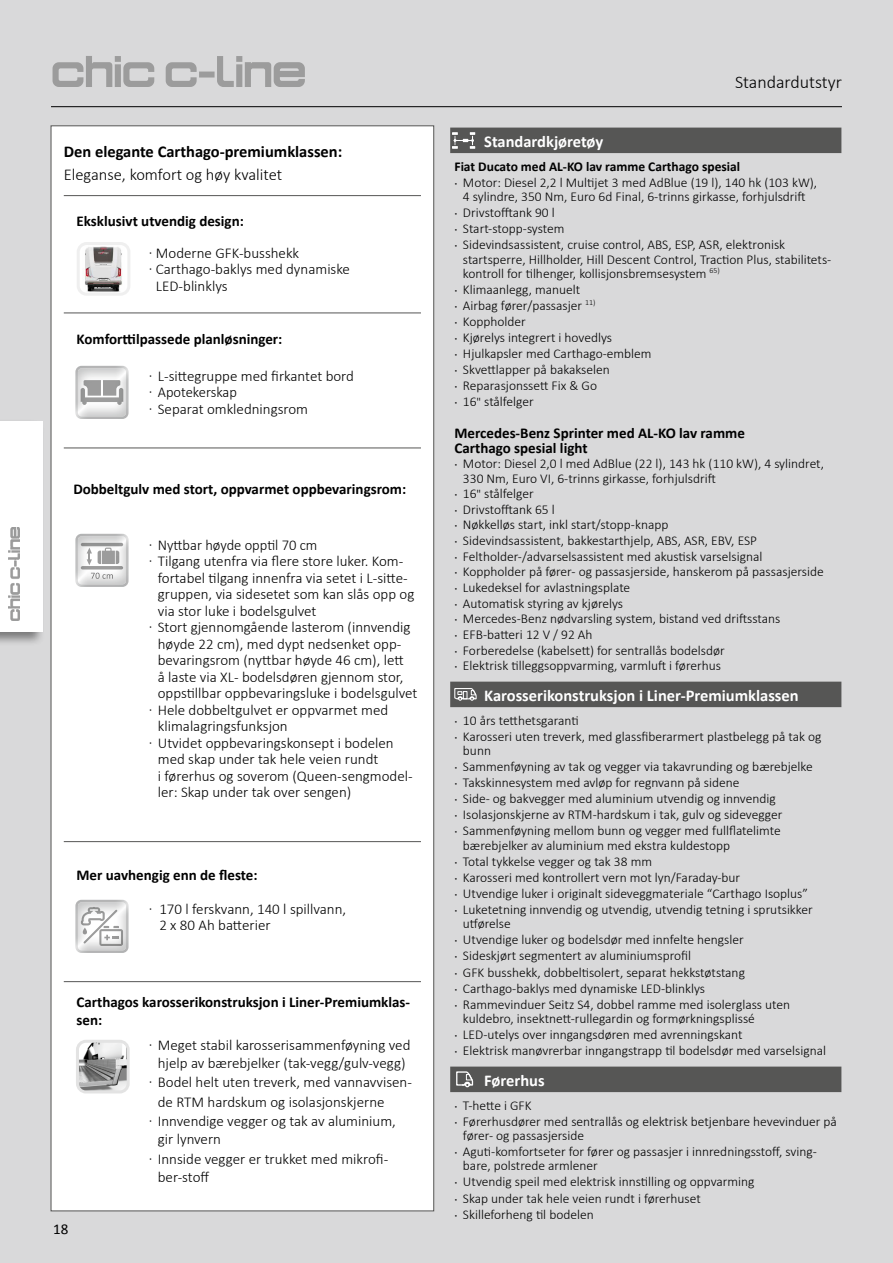
<style>
.page{position:relative;width:893px;height:1263px;background:#d9d9da}
.page>*{position:absolute;margin:0;border:0;box-sizing:border-box;transform-origin:0 0}
.t1{font:300 18px "Calibri";color:#000}
.t2{font:700 16.5px "Calibri";color:#fff}
.t3{font:700 16.5px "Calibri";color:#000}
.t4{font:300 16.5px "Calibri";color:#000}
.t5{font:300 15px/16.5px "Calibri";color:#000}
.t6{font:700 15px/14.2px "Calibri";color:#000}
.t7{font:15px "Calibri";color:#000}
.t8{font:300 13.5px/16px "Calibri";color:#000}
.s1{font-weight:700}
.s2{font-family:"Minion Pro";font-weight:400}
.s3{font-size:12px}
</style>
<div class="page">
<svg style="left:450px;top:128px;width:391px;height:964px"></svg>
<img style="left:453px;top:131px;width:24px;height:18px">
<svg style="left:454px;top:687px;width:23px;height:14px"></svg>
<svg style="left:455px;top:1071px;width:19px;height:17px"></svg>
<svg style="left:52px;top:56px;width:253px;height:31px"></svg>
<hr style="left:51px;top:106px;width:791px;height:1px;background:#000">
<div style="left:51px;top:125px;width:383px;height:1086px;background:#fff;border:1px solid #565655"></div>
<hr style="left:64px;top:195px;width:357px;height:1px;background:#565655">
<hr style="left:64px;top:313px;width:357px;height:1px;background:#565655">
<hr style="left:64px;top:448px;width:357px;height:1px;background:#565655">
<hr style="left:64px;top:841px;width:357px;height:1px;background:#565655">
<hr style="left:64px;top:981px;width:357px;height:1px;background:#565655">
<div style="left:0;top:419px;width:45px;height:227px;background:#000;opacity:.45"></div>
<div style="left:0;top:421px;width:43px;height:210px;background:#fff"></div>
<img style="left:8px;top:528px;width:12px;height:93px">
<img style="left:75px;top:534px;width:54px;height:53px">
<img style="left:75px;top:900px;width:54px;height:53px">
<img style="left:75px;top:366px;width:54px;height:53px">
<img style="left:80px;top:1044px;width:46px;height:45px">
<div style="left:76px;top:1040px;width:54px;height:53px;border:3px solid #e3e3e3;border-radius:9px"></div>
<img style="left:82px;top:246px;width:43px;height:46px">
<div style="left:77px;top:242px;width:53px;height:54px;border:3px solid #efefef;border-radius:9px"></div>
<p class="t3" style="left:64px;top:140px;width:280px">Den elegante Carthago-premiumklassen:</p>
<p class="t4" style="left:64px;top:164px;width:220px">Eleganse, komfort og høy kvalitet</p>
<p class="t6" style="left:77px;top:213px;width:169px">Eksklusivt utvendig design:</p>
<p class="t5" style="left:149px;top:244px;width:152px">· Moderne GFK-busshekk</p>
<p class="t5" style="left:149px;top:261px;width:203px">· Carthago-baklys med dynamiske</p>
<p class="t5" style="left:156px;top:277px;width:73px">LED-blinklys</p>
<p class="t6" style="left:77px;top:332px;width:207px">Komforttilpassede planløsninger:</p>
<p class="t5" style="left:149px;top:368px;width:207px">· L-sittegruppe med firkantet bord · Apotekerskap<br>· Separat omkledningsrom</p>
<p class="t6" style="left:73px;top:481px;width:334px">Dobbeltgulv med stort, oppvarmet oppbevaringsrom:</p>
<p class="t5" style="left:149px;top:536px;width:170px">· Nyttbar høyde opptil 70 cm</p>
<p class="t5" style="left:149px;top:553px;width:256px">· Tilgang utenfra via flere store luker. Kom-</p>
<p class="t5" style="left:158px;top:569px;width:251px">fortabel tilgang innenfra via setet i L-sitte-</p>
<p class="t5" style="left:158px;top:586px;width:258px">gruppen, via sidesetet som kan slås opp og</p>
<p class="t5" style="left:158px;top:602px;width:160px">via stor luke i bodelsgulvet</p>
<p class="t5" style="left:149px;top:619px;width:263px">· Stort gjennomgående lasterom (innvendig</p>
<p class="t5" style="left:158px;top:635px;width:245px">høyde 22 cm), med dypt nedsenket opp-</p>
<p class="t5" style="left:158px;top:652px;width:247px">bevaringsrom (nyttbar høyde 46 cm), lett</p>
<p class="t5" style="left:158px;top:668px;width:247px">å laste via XL- bodelsdøren gjennom stor,</p>
<p class="t5" style="left:158px;top:685px;width:261px">oppstillbar oppbevaringsluke i bodelsgulvet</p>
<p class="t5" style="left:149px;top:701px;width:241px">· Hele dobbeltgulvet er oppvarmet med</p>
<p class="t5" style="left:158px;top:718px;width:131px">klimalagringsfunksjon</p>
<p class="t5" style="left:149px;top:734px;width:246px">· Utvidet oppbevaringskonsept i bodelen</p>
<p class="t5" style="left:158px;top:751px;width:222px">med skap under tak hele veien rundt</p>
<p class="t5" style="left:158px;top:767px;width:256px">i førerhus og soverom (Queen-sengmodel-</p>
<p class="t5" style="left:158px;top:784px;width:195px">ler: Skap under tak over sengen)</p>
<p class="t6" style="left:77px;top:868px;width:183px">Mer uavhengig enn de fleste:</p>
<p class="t5" style="left:159px;top:900px;width:188px;text-indent:-10px">· 170 l ferskvann, 140 l spillvann,<br>2 x 80 Ah batterier</p>
<p class="t6" style="left:77px;top:992px;width:335px;line-height:18px">Carthagos karosserikonstruksjon i Liner-Premiumklas&shy;sen:</p>
<p class="t7" style="left:51px;top:1218px;width:17px">18</p>
<p class="t7" style="left:53px;top:1218px;width:17px">18</p>
<p class="t5" style="left:149px;top:1035px;width:263px;line-height:18px;text-align:center">· Meget stabil karosserisammenføyning ved hjelp av bærebjelker (tak-vegg/gulv-vegg)</p>
<p class="t5" style="left:149px;top:1074px;width:265px">· Bodel helt uten treverk, med vannavvisen-</p>
<p class="t5" style="left:158px;top:1093px;width:228px">de RTM hardskum og isolasjonskjerne</p>
<p class="t5" style="left:149px;top:1113px;width:249px">· Innvendige vegger og tak av aluminium,</p>
<p class="t5" style="left:149px;top:1129px;width:241px;line-height:19.5px;text-indent:9px">gir lynvern<br>· Innside vegger er trukket med mikrofi-</p>
<p class="t5" style="left:158px;top:1168px;width:53px">ber-stoff</p>
<h1 class="t1" style="left:735px;top:71px;width:108px">Standardutstyr</h1>
<p class="t2" style="left:484px;top:129px;width:121px">Standardkjøretøy</p>
<p class="t8" style="left:454px;top:158px;width:364px"><span class="s1">Fiat Ducato med AL-KO lav ramme Carthago spesial<br></span><span class="s2">·</span> Motor: Diesel 2,2 l Multijet 3 med AdBlue (19 l), 140 hk (103 kW),</p>
<p class="t8" style="left:454px;top:188px;width:353px;text-indent:9px">4 sylindre, 350 Nm, Euro 6d Final, 6-trinns girkasse, forhjulsdrift <span class="s2">·</span> Drivstofftank 90 l<br><span class="s2">·</span> Start-stopp-system<br><span class="s2">·</span> Sidevindsassistent, cruise control, ABS, ESP, ASR, elektronisk</p>
<p class="t8" style="left:463px;top:252px;width:370px;line-height:14.2px">startsperre, Hillholder, Hill Descent Control, Traction Plus, stabilitets&shy;kontroll for tilhenger, kollisjonsbremsesystem <sup>65)</sup></p>
<p class="t8" style="left:454px;top:281px;width:199px"><span class="s2">·</span> Klimaanlegg, manuelt<br><span class="s2">·</span> Airbag fører/passasjer <sup>11)<br></sup><span class="s2">·</span> Koppholder<br><span class="s2">·</span> Kjørelys integrert i hovedlys<br><span class="s2">·</span> Hjulkapsler med Carthago-emblem <span class="s2">·</span> Skvettlapper på bakakselen<br><span class="s2">·</span> Reparasjonssett Fix &amp; Go<br><span class="s2">·</span> 16<span class="s3">"</span> stålfelger</p>
<p class="t6" style="left:454px;top:426px;width:292px">Mercedes-Benz Sprinter med AL-KO lav ramme<br>Carthago spesial light</p>
<p class="t8" style="left:463px;top:456px;width:363px;line-height:14.2px;text-indent:-9px"><span class="s2">·</span> Motor: Diesel 2,0 l med AdBlue (22 l), 143 hk (110 kW), 4 sylindret,<br>330 Nm, Euro VI, 6-trinns girkasse, forhjulsdrift</p>
<p class="t8" style="left:454px;top:486px;width:371px;line-height:15.6px"><span class="s2">·</span> 16<span class="s3">"</span> stålfelger<br><span class="s2">·</span> Drivstofftank 65 l<br><span class="s2">·</span> Nøkkelløs start, inkl start/stopp-knapp<br><span class="s2">·</span> Sidevindsassistent, bakkestarthjelp, ABS, ASR, EBV, ESP<br><span class="s2">·</span> Feltholder-/advarselsassistent med akustisk varselsignal<br><span class="s2">·</span> Koppholder på fører- og passasjerside, hanskerom på passasjerside <span class="s2">·</span> Lukedeksel for avlastningsplate<br><span class="s2">·</span> Automatisk styring av kjørelys<br><span class="s2">·</span> Mercedes-Benz nødvarsling system, bistand ved driftsstans<br><span class="s2">·</span> EFB-batteri 12 V / 92 Ah<br><span class="s2">·</span> Forberedelse (kabelsett) for sentrallås bodelsdør<br><span class="s2">·</span> Elektrisk tilleggsoppvarming, varmluft i førerhus</p>
<p class="t2" style="left:484px;top:683px;width:316px">Karosserikonstruksjon i Liner-Premiumklassen</p>
<p class="t8" style="left:454px;top:712px;width:368px"><span class="s2">·</span> 10 års tetthetsgaranti<br><span class="s2">·</span> Karosseri uten treverk, med glassfiberarmert plastbelegg på tak og</p>
<p class="t8" style="left:454px;top:742px;width:360px;text-indent:9px">bunn<br><span class="s2">·</span> Sammenføyning av tak og vegger via takavrunding og bærebjelke <span class="s2">·</span> Takskinnesystem med avløp for regnvann på sidene<br><span class="s2">·</span> Side- og bakvegger med aluminium utvendig og innvendig<br><span class="s2">·</span> Isolasjonskjerne av RTM-hardskum i tak, gulv og sidevegger<br><span class="s2">·</span> Sammenføyning mellom bunn og vegger med fullflatelimte</p>
<p class="t8" style="left:454px;top:837px;width:360px;text-indent:9px">bærebjelker av aluminium med ekstra kuldestopp<br><span class="s2">·</span> Total tykkelse vegger og tak 38 mm<br><span class="s2">·</span> Karosseri med kontrollert vern mot lyn/Faraday-bur<br><span class="s2">·</span> Utvendige luker i originalt sideveggmateriale “Carthago Isoplus” <span class="s2">·</span> Luketetning innvendig og utvendig, utvendig tetning i sprutsikker</p>
<p class="t8" style="left:454px;top:916px;width:337px;text-indent:9px">utførelse<br><span class="s2">·</span> Utvendige luker og bodelsdør med innfelte hengsler<br><span class="s2">·</span> Sideskjørt segmentert av aluminiumsprofil<br><span class="s2">·</span> GFK busshekk, dobbeltisolert, separat hekkstøtstang<br><span class="s2">·</span> Carthago-baklys med dynamiske LED-blinklys<br><span class="s2">·</span> Rammevinduer Seitz S4, dobbel ramme med isolerglass uten</p>
<p class="t8" style="left:454px;top:1010px;width:373px;text-indent:9px">kuldebro, insektnett-rullegardin og formørkningsplissé<br><span class="s2">·</span> LED-utelys over inngangsdøren med avrenningskant<br><span class="s2">·</span> Elektrisk manøvrerbar inngangstrapp til bodelsdør med varselsignal</p>
<p class="t2" style="left:484px;top:1068px;width:62px">Førerhus</p>
<p class="t8" style="left:454px;top:1097px;width:384px"><span class="s2">·</span> T-hette i GFK<br><span class="s2">·</span> Førerhusdører med sentrallås og elektrisk betjenbare hevevinduer på</p>
<p class="t8" style="left:454px;top:1127px;width:364px;text-indent:9px">fører- og passasjerside<br><span class="s2">·</span> Aguti-komfortseter for fører og passasjer i innredningsstoff, sving-</p>
<p class="t8" style="left:454px;top:1158px;width:302px;text-indent:9px">bare, polstrede armlener<br><span class="s2">·</span> Utvendig speil med elektrisk innstilling og oppvarming <span class="s2">·</span> Skap under tak hele veien rundt i førerhuset<br><span class="s2">·</span> Skilleforheng til bodelen</p>
</div>
